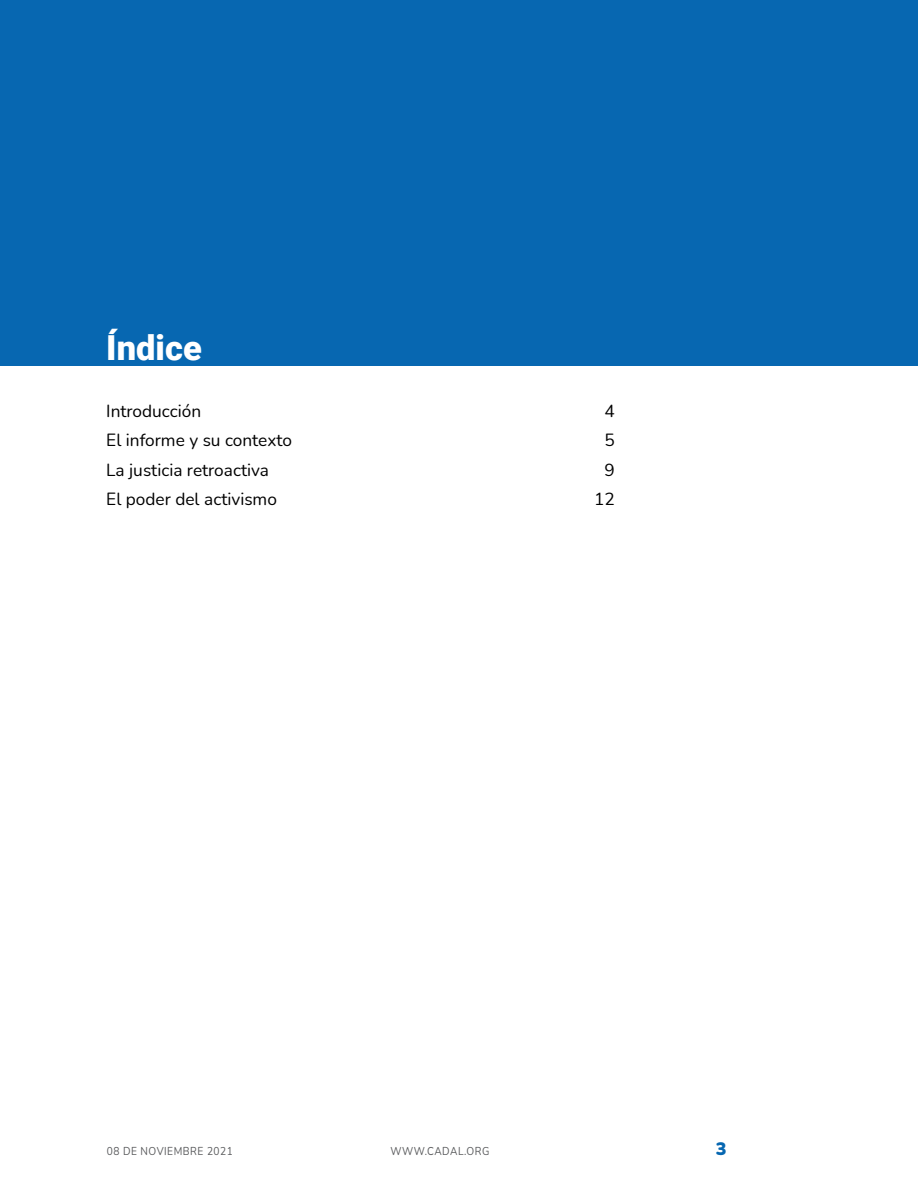
<style>
.page{position:relative;width:918px;height:1188px;background:#fff}
.page>*{position:absolute;margin:0;border:0;box-sizing:border-box;transform-origin:0 0}
.t1{font:900 34.5px "Roboto";color:#fff}
.t2{font:900 18px "Nunito";color:#0767b1}
.t3{font:17.25px "Nunito";color:#000}
.t4{font:11.25px "Nunito";letter-spacing:.05em;color:#58595b;scale:.9 1}
</style>
<div class="page">
<div style="left:0;top:0;width:918px;height:366px;background:#0767b1"></div>
<h1 class="t1" style="left:106px;top:324px;width:97px">Índice</h1>
<p class="t3" style="left:106px;top:399px;width:96px">Introducción</p>
<p class="t3" style="left:604px;top:399px;width:12px">4</p>
<p class="t3" style="left:106px;top:428px;width:187px">El informe y su contexto</p>
<p class="t3" style="left:604px;top:428px;width:12px">5</p>
<p class="t3" style="left:106px;top:458px;width:164px">La justicia retroactiva</p>
<p class="t3" style="left:604px;top:458px;width:12px">9</p>
<p class="t3" style="left:106px;top:487px;width:172px">El poder del activismo</p>
<p class="t3" style="left:594px;top:487px;width:22px">12</p>
<p class="t4" style="left:107px;top:1143px;width:142px">08 DE NOVIEMBRE 2021</p>
<p class="t4" style="left:390px;top:1143px;width:112px">WWW.CADAL.ORG</p>
<p class="t2" style="left:716px;top:1136px;width:12px">3</p>
</div>
